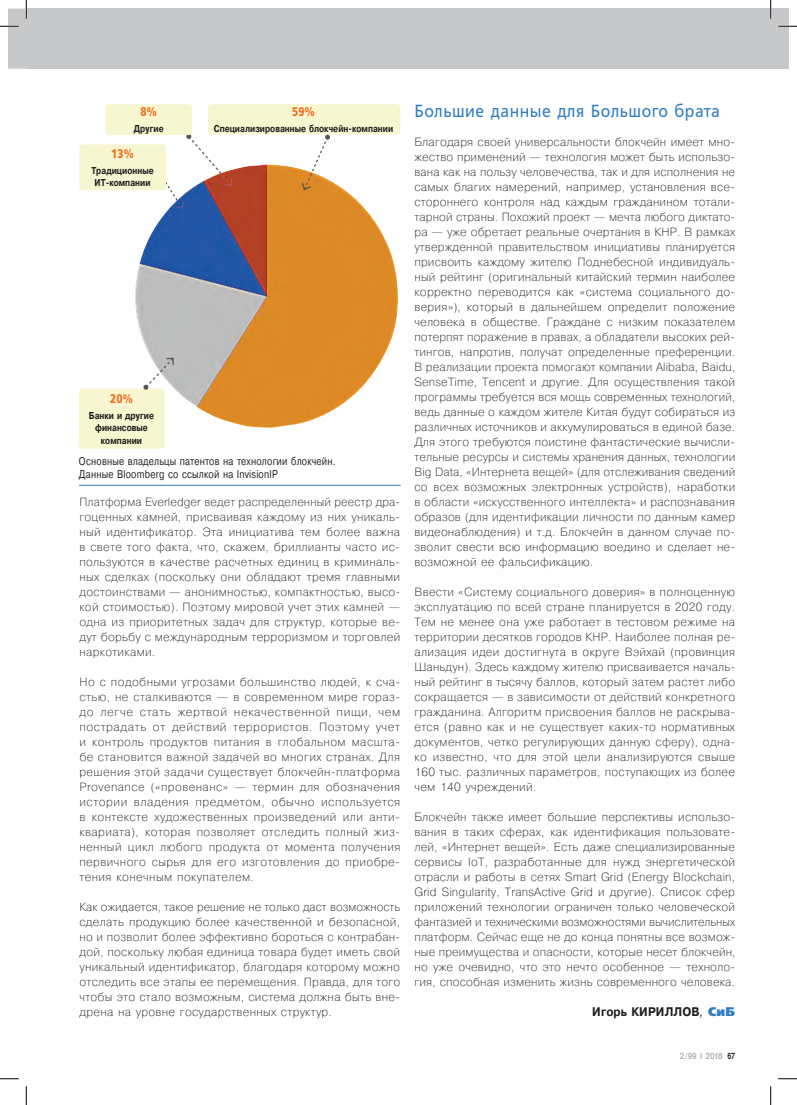
<style>
.page{position:relative;width:797px;height:1105px;background:#fff}
.page>*{position:absolute;margin:0;border:0;box-sizing:border-box;transform-origin:0 0}
.t1{font:17.5px "Free Set";letter-spacing:.035em;color:#317fc2;scale:.9 1}
.t2{font:700 12.5px "Pragmatica";letter-spacing:.015em;color:#231f20;scale:.9 1}
.t3{font:700 12.5px "Free Set";color:#f36e21;scale:.8 1}
.t4{font:200 11.88px/15px "Pragmatica";letter-spacing:.025em;color:#231f20;text-align:justify}
.t5{font:11.25px/12.5px "Pragmatica";letter-spacing:.025em;color:#231f20;scale:.8 1}
.t6{font:700 10px/12.5px "Pragmatica";letter-spacing:.005em;color:#231f20;text-align:center;scale:.8 1}
.t7{font:700 8.75px "Pragmatica";letter-spacing:-.025em;color:#b2b3b7;scale:.8 1}
.s1{font-weight:400;font-style:italic}
.s2{font-family:"Free Set";font-weight:800;color:#317fc2}
.s3{color:#231f20}
</style>
<div class="page">
<div style="left:26px;top:9px;width:762px;height:60px;background:#c7c8ca"></div>
<img style="left:135px;top:165px;width:263px;height:263px">
<div style="left:208px;top:104px;width:192px;height:30px;background:#f6f7d1;border-radius:4px"></div>
<div style="left:105px;top:104px;width:87px;height:31px;background:#f6f7d1;border-radius:4px"></div>
<div style="left:79px;top:144px;width:87px;height:46px;background:#f6f7d1;border-radius:4px"></div>
<div style="left:79px;top:389px;width:85px;height:60px;background:#f6f7d1;border-radius:4px"></div>
<svg style="left:301px;top:135px;width:29px;height:56px"></svg>
<svg style="left:158px;top:134px;width:75px;height:76px"></svg>
<svg style="left:143px;top:356px;width:32px;height:34px"></svg>
<hr style="left:79px;top:485px;width:322px;height:1px;background:#317fc2">
<svg style="left:0;top:1078px;width:19px;height:1px"></svg>
<svg style="left:778px;top:1078px;width:19px;height:1px"></svg>
<svg style="left:0;top:0;width:27px;height:69px"></svg>
<svg style="left:25px;top:1086px;width:2px;height:19px"></svg>
<svg style="left:79px;top:0;width:718px;height:69px"></svg>
<svg style="left:770px;top:1086px;width:1px;height:19px"></svg>
<p class="t3" style="left:140px;top:105px;width:22px">8%</p>
<p class="t6" style="left:134px;top:123px;width:39px">Другие</p>
<p class="t3" style="left:111px;top:146px;width:30px">13%</p>
<p class="t6" style="left:91px;top:164px;width:79px">Традиционные<br>ИТ-компании</p>
<p class="t3" style="left:292px;top:104px;width:30px">59%</p>
<p class="t6" style="left:214px;top:122px;width:226px">Специализированные блокчейн-компании</p>
<p class="t3" style="left:110px;top:391px;width:30px">20%</p>
<p class="t6" style="left:89px;top:409px;width:83px">Банки и другие финансовые компании</p>
<p class="t5" style="left:79px;top:455px;width:322px">Основные владельцы патентов на технологии блокчейн.<br>Данные Bloomberg со ссылкой на InvisionIP</p>
<p class="t4" style="left:79px;top:494px;width:322px">Платформа Everledger ведет распределенный реестр дра&shy;гоценных камней, присваивая каждому из них уникаль&shy;ный идентификатор. Эта инициатива тем более важна в свете того факта, что, скажем, бриллианты часто ис&shy;пользуются в качестве расчетных единиц в криминаль&shy;ных сделках (поскольку они обладают тремя главными достоинствами — анонимностью, компактностью, высо&shy;кой стоимостью). Поэтому мировой учет этих камней — одна из приоритетных задач для структур, которые ве&shy;дут борьбу с международным терроризмом и торговлей наркотиками.</p>
<p class="t4" style="left:79px;top:674px;width:322px">Но с подобными угрозами большинство людей, к сча&shy;стью, не сталкиваются — в современном мире гораз&shy;до легче стать жертвой некачественной пищи, чем пострадать от действий террористов. Поэтому учет и контроль продуктов питания в глобальном масшта&shy;бе становится важной задачей во многих странах. Для решения этой задачи существует блокчейн-платформа Provenance («провенанс» — термин для обозначения истории владения предметом, обычно используется в контексте художественных произведений или анти&shy;квариата), которая позволяет отследить полный жиз&shy;ненный цикл любого продукта от момента получения первичного сырья для его изготовления до приобре&shy;тения конечным покупателем.</p>
<p class="t4" style="left:79px;top:899px;width:322px">Как ожидается, такое решение не только даст возможность сделать продукцию более качественной и безопасной, но и позволит более эффективно бороться с контрабан&shy;дой, поскольку любая единица товара будет иметь свой уникальный идентификатор, благодаря которому можно отследить все этапы ее перемещения. Правда, для того чтобы это стало возможным, система должна быть вне&shy;дрена на уровне государственных структур.</p>
<h1 class="t1" style="left:414px;top:101px;width:341px">Большие данные для Большого брата</h1>
<p class="t4" style="left:414px;top:134px;width:322px">Благодаря своей универсальности блокчейн имеет мно&shy;жество применений — технология может быть использо&shy;вана как на пользу человечества, так и для исполнения не самых благих намерений, например, установления все&shy;стороннего контроля над каждым гражданином тотали&shy;тарной страны. Похожий проект — мечта любого диктато&shy;ра — уже обретает реальные очертания в КНР. В рамках утвержденной правительством инициативы планируется присвоить каждому жителю Поднебесной индивидуаль&shy;ный рейтинг (оригинальный китайский термин наиболее корректно переводится как «система социального до&shy;верия»), который в дальнейшем определит положение человека в обществе. Граждане с низким показателем потерпят поражение в правах, а обладатели высоких рей&shy;тингов, напротив, получат определенные преференции.<br>В реализации проекта помогают компании Alibaba, Baidu, SenseTime, Tencent и другие. Для осуществления такой программы требуется вся мощь современных технологий, ведь данные о каждом жителе Китая будут собираться из различных источников и аккумулироваться в единой базе.<br>Для этого требуются поистине фантастические вычисли&shy;тельные ресурсы и системы хранения данных, технологии Big Data, «Интернета вещей» (для отслеживания сведений со всех возможных электронных устройств), наработки в области «искусственного интеллекта» и распознавания образов (для идентификации личности по данным камер видеонаблюдения) и т.д. Блокчейн в данном случае по&shy;зволит свести всю информацию воедино и сделает не&shy;возможной ее фальсификацию.</p>
<p class="t4" style="left:414px;top:584px;width:322px">Ввести «Систему социального доверия» в полноценную эксплуатацию по всей стране планируется в 2020 году.<br>Тем не менее она уже работает в тестовом режиме на территории десятков городов КНР. Наиболее полная ре&shy;ализация идеи достигнута в округе Вэйхай (провинция Шаньдун). Здесь каждому жителю присваивается началь&shy;ный рейтинг в тысячу баллов, который затем растет либо сокращается — в зависимости от действий конкретного гражданина. Алгоритм присвоения баллов не раскрыва&shy;ется (равно как и не существует каких-то нормативных документов, четко регулирующих данную сферу), одна&shy;ко известно, что для этой цели анализируются свыше 160 тыс. различных параметров, поступающих из более чем 140 учреждений.</p>
<p class="t4" style="left:414px;top:809px;width:322px">Блокчейн также имеет большие перспективы использо&shy;вания в таких сферах, как идентификация пользовате&shy;лей, «Интернет вещей». Есть даже специализированные сервисы IoT, разработанные для нужд энергетической отрасли и работы в сетях Smart Grid (Energy Blockchain, Grid Singularity, TransActive Grid и другие). Список сфер приложений технологии ограничен только человеческой фантазией и техническими возможностями вычислительных платформ. Сейчас еще не до конца понятны все возмож&shy;ные преимущества и опасности, которые несет блокчейн, но уже очевидно, что это нечто особенное — техноло&shy;гия, способная изменить жизнь современного человека.</p>
<p class="t2" style="left:592px;top:1004px;width:160px">Игорь КИРИЛЛОВ<span class="s1">,</span> <span class="s2">СиБ</span></p>
<p class="t7" style="left:680px;top:1050px;width:71px">2/99 I 2018 <span class="s3">67</span></p>
</div>
